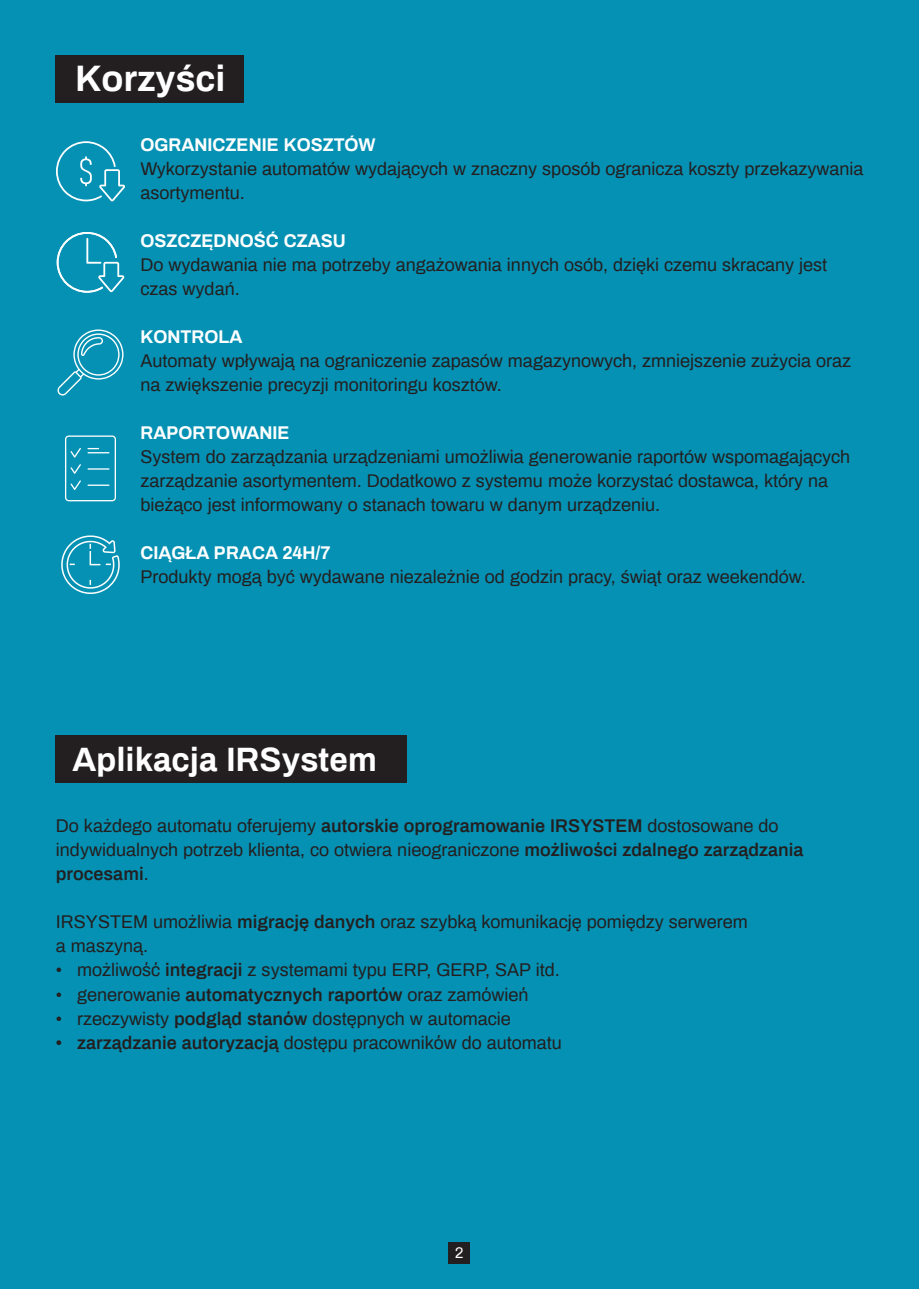
<style>
.page{position:relative;width:919px;height:1289px;background:#fff}
.page>*{position:absolute;margin:0;border:0;box-sizing:border-box;transform-origin:0 0}
.t1{font:700 36px "Archivo";color:#fff}
.t2{font:700 33px "Archivo";color:#fff}
.t3{font:18px/24px "Archivo";color:#231f20}
.t4{font:700 18px "Archivo";color:#fff}
.t5{font:15px "Archivo";color:#fff}
.s1{font-weight:600}
</style>
<div class="page">
<div style="left:0;top:0;width:918px;height:1288px;background:#0591b3"></div>
<div style="left:56px;top:55px;width:188px;height:48px;background:#231f20"></div>
<div style="left:449px;top:1242px;width:21px;height:21px;background:#231f20"></div>
<div style="left:56px;top:735px;width:351px;height:48px;background:#231f20"></div>
<svg style="left:56px;top:141px;width:69px;height:60px"></svg>
<svg style="left:57px;top:232px;width:67px;height:61px"></svg>
<svg style="left:57px;top:329px;width:66px;height:66px"></svg>
<svg style="left:65px;top:435px;width:51px;height:66px"></svg>
<svg style="left:61px;top:535px;width:59px;height:59px"></svg>
<h1 class="t1" style="left:75px;top:52px;width:152px">Korzyści</h1>
<p class="t4" style="left:141px;top:131px;width:236px">OGRANICZENIE KOSZTÓW</p>
<p class="t3" style="left:141px;top:155px;width:724px">Wykorzystanie automatów wydających w znaczny sposób ogranicza koszty przekazywania asortymentu.</p>
<p class="t4" style="left:141px;top:227px;width:207px">OSZCZĘDNOŚĆ CZASU</p>
<p class="t3" style="left:141px;top:251px;width:688px">Do wydawania nie ma potrzeby angażowania innych osób, dzięki czemu skracany jest czas wydań.</p>
<p class="t4" style="left:141px;top:323px;width:103px">KONTROLA</p>
<p class="t3" style="left:141px;top:347px;width:712px">Automaty wpływają na ograniczenie zapasów magazynowych, zmniejszenie zużycia oraz na zwiększenie precyzji monitoringu kosztów.</p>
<p class="t4" style="left:141px;top:419px;width:150px">RAPORTOWANIE</p>
<p class="t3" style="left:141px;top:443px;width:711px">System do zarządzania urządzeniami umożliwia generowanie raportów wspomagających zarządzanie asortymentem. Dodatkowo z systemu może korzystać dostawca, który na bieżąco jest informowany o stanach towaru w danym urządzeniu.</p>
<p class="t4" style="left:141px;top:539px;width:191px">CIĄGŁA PRACA 24H/7</p>
<p class="t3" style="left:141px;top:563px;width:666px">Produkty mogą być wydawane niezależnie od godzin pracy, świąt oraz weekendów.</p>
<h2 class="t2" style="left:72px;top:735px;width:306px">Aplikacja IRSystem</h2>
<p class="t3" style="left:56px;top:813px;width:749px">Do każdego automatu oferujemy <span class="s1">autorskie oprogramowanie IRSYSTEM</span> dostosowane do indywidualnych potrzeb klienta, co otwiera nieograniczone <span class="s1">możliwości zdalnego zarządzania procesami</span>.</p>
<p class="t3" style="left:56px;top:909px;width:693px">IRSYSTEM umożliwia <span class="s1">migrację danych</span> oraz szybką komunikację pomiędzy serwerem a maszyną.</p>
<p class="t3" style="left:56px;top:957px;width:505px">• możliwość <span class="s1">integracji</span> z systemami typu ERP, GERP, SAP itd.</p>
<p class="t3" style="left:56px;top:981px;width:474px">• generowanie <span class="s1">automatycznych raportów</span> oraz zamówień</p>
<p class="t3" style="left:56px;top:1005px;width:456px">• rzeczywisty <span class="s1">podgląd stanów</span> dostępnych w automacie</p>
<p class="t3" style="left:56px;top:1029px;width:507px"><span class="s1">• zarządzanie autoryzacją</span> dostępu pracowników do automatu</p>
<p class="t5" style="left:455px;top:1241px;width:10px">2</p>
</div>
